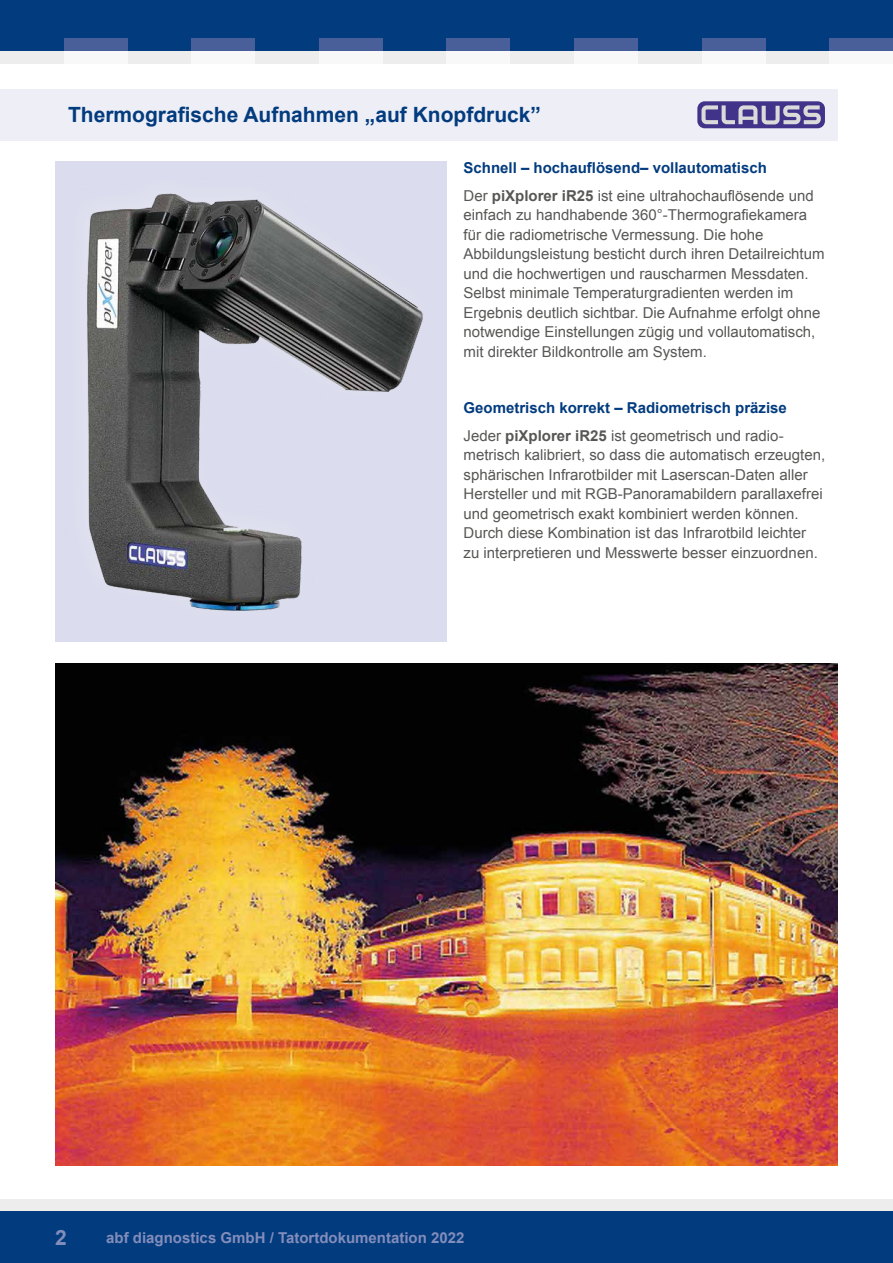
<style>
.page{position:relative;width:893px;height:1263px;background:#fff}
.page>*{position:absolute;margin:0;border:0;box-sizing:border-box;transform-origin:0 0}
.t1{font:700 21px "Arial";color:#023b7e}
.t2{font:700 21px "Arial";color:#838dbb}
.t3{font:15px/19.5px "Arial";color:#575756}
.t4{font:700 15px/28px "Arial";color:#023b7e}
.t5{font:700 15px "Arial";color:#838dbb}
.s1{font-weight:400;color:#575756}
.s2{color:#575756}
</style>
<div class="page">
<div style="left:0;top:1199px;width:893px;height:13px;background:#ededed"></div>
<div style="left:0;top:1212px;width:893px;height:51px;background:#023b7e"></div>
<div style="left:0;top:89px;width:838px;height:51px;background:#edeef6"></div>
<img style="left:55px;top:162px;width:391px;height:480px">
<div style="left:697px;top:101px;width:128px;height:27px;background:#41338a;border-radius:7px"></div>
<svg style="left:701px;top:105px;width:120px;height:19px"></svg>
<img style="left:55px;top:663px;width:783px;height:502px">
<div style="left:0;top:0;width:893px;height:51px;background:#023b7e"></div>
<div style="left:0;top:51px;width:893px;height:13px;background:#ededed"></div>
<div style="left:64px;top:38px;width:64px;height:13px;background:#485f9a"></div>
<div style="left:191px;top:38px;width:64px;height:13px;background:#485f9a"></div>
<div style="left:319px;top:38px;width:64px;height:13px;background:#485f9a"></div>
<div style="left:446px;top:38px;width:64px;height:13px;background:#485f9a"></div>
<div style="left:574px;top:38px;width:64px;height:13px;background:#485f9a"></div>
<div style="left:702px;top:38px;width:63px;height:13px;background:#485f9a"></div>
<div style="left:829px;top:38px;width:64px;height:13px;background:#485f9a"></div>
<div style="left:64px;top:51px;width:64px;height:13px;background:#f8f8f8"></div>
<div style="left:191px;top:51px;width:64px;height:13px;background:#f8f8f8"></div>
<div style="left:319px;top:51px;width:64px;height:13px;background:#f8f8f8"></div>
<div style="left:446px;top:51px;width:64px;height:13px;background:#f8f8f8"></div>
<div style="left:574px;top:51px;width:64px;height:13px;background:#f8f8f8"></div>
<div style="left:702px;top:51px;width:63px;height:13px;background:#f8f8f8"></div>
<div style="left:829px;top:51px;width:64px;height:13px;background:#f8f8f8"></div>
<h1 class="t1" style="left:68px;top:101px;width:474px">Thermografische Aufnahmen „auf Knopfdruckˮ</h1>
<p class="t4" style="left:463px;top:154px;width:352px">Schnell – hochauflösend– vollautomatisch<br><span class="s1">Der</span> <span class="s2">piXplorer iR25</span> <span class="s1">ist eine ultrahochauflösende und</span></p>
<p class="t3" style="left:463px;top:205px;width:362px">einfach zu handhabende 360°-Thermografiekamera für die radiometrische Vermessung. Die hohe Abbildungsleistung besticht durch ihren Detailreichtum und die hochwertigen und rauscharmen Messdaten.<br>Selbst minimale Temperaturgradienten werden im Ergebnis deutlich sichtbar. Die Aufnahme erfolgt ohne notwendige Einstellungen zügig und vollautomatisch, mit direkter Bildkontrolle am System.</p>
<p class="t4" style="left:463px;top:394px;width:325px">Geometrisch korrekt – Radiometrisch präzise<br><span class="s1">Jeder</span> <span class="s2">piXplorer iR25</span> <span class="s1">ist geometrisch und radio--</span></p>
<p class="t3" style="left:463px;top:445px;width:363px">metrisch kalibriert, so dass die automatisch erzeugten, sphärischen Infrarotbilder mit Laserscan-Daten aller Hersteller und mit RGB-Panoramabildern parallaxefrei und geometrisch exakt kombiniert werden können.<br>Durch diese Kombination ist das Infrarotbild leichter zu interpretieren und Messwerte besser einzuordnen.</p>
<h1 class="t2" style="left:55px;top:1224px;width:13px">2</h1>
<p class="t5" style="left:106px;top:1228px;width:360px">abf diagnostics GmbH / Tatortdokumentation 2022</p>
</div>
